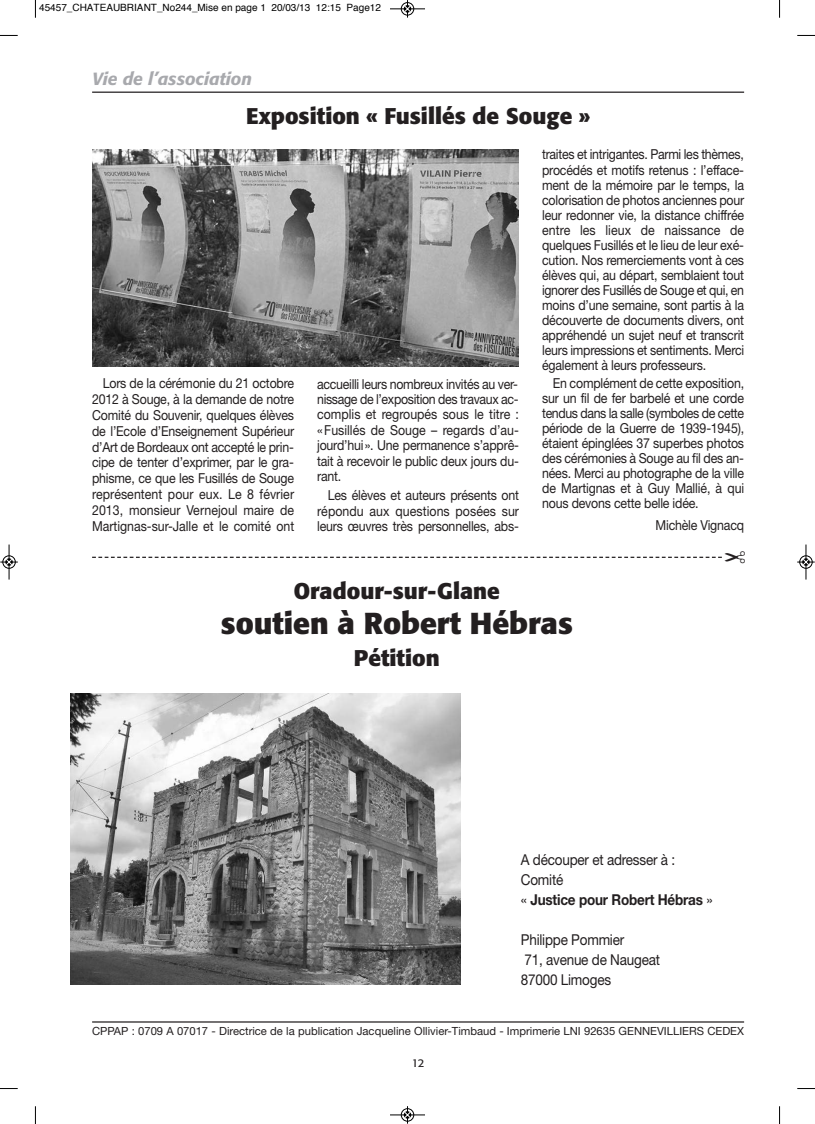
<style>
.page{position:relative;width:815px;height:1124px;background:#fff}
.page>*{position:absolute;margin:0;border:0;box-sizing:border-box;transform-origin:0 0}
.t1{font:700 30px "Formata";color:#231f20}
.t2{font:700 22.5px "Formata";color:#231f20}
.t3{font:italic 500 17.5px "Formata";color:#a8a9ad}
.t4{font:15px/20px "Helvetica Neue";letter-spacing:-.015em;color:#231f20;scale:.9 1}
.t5{font:13.75px/15px "Helvetica Neue";letter-spacing:-.015em;color:#231f20;text-align:justify;scale:.9 1}
.t6{font:11.25px "Helvetica Neue";color:#231f20}
.t7{font:11.25px "Formata";color:#231f20}
.t8{font:10px "Helvetica";color:#000}
.s1{font-weight:700}
</style>
<div class="page">
<hr style="left:92px;top:91px;width:652px;height:2px;background:#231f20">
<hr style="left:92px;top:1021px;width:652px;height:1px;background:#231f20">
<img style="left:92px;top:150px;width:426px;height:216px">
<img style="left:71px;top:693px;width:390px;height:291px">
<svg style="left:35px;top:0;width:1px;height:18px"></svg>
<svg style="left:0;top:35px;width:18px;height:1px"></svg>
<svg style="left:779px;top:0;width:1px;height:18px"></svg>
<svg style="left:797px;top:35px;width:18px;height:1px"></svg>
<svg style="left:35px;top:1106px;width:1px;height:17px"></svg>
<svg style="left:0;top:1088px;width:18px;height:1px"></svg>
<svg style="left:779px;top:1106px;width:1px;height:17px"></svg>
<svg style="left:797px;top:1088px;width:18px;height:1px"></svg>
<div style="left:401px;top:2px;width:13px;height:14px;border:1px solid #fff;border-radius:50%"></div>
<hr style="left:390px;top:9px;width:35px;height:1px;background:#000">
<div style="left:401px;top:2px;width:13px;height:13px;border:1px solid #000;border-radius:50%"></div>
<svg style="left:404px;top:0;width:7px;height:18px"></svg>
<hr style="left:390px;top:1114px;width:35px;height:1px;background:#000">
<div style="left:401px;top:1108px;width:13px;height:13px;border:1px solid #000;border-radius:50%"></div>
<svg style="left:404px;top:1106px;width:7px;height:17px"></svg>
<div style="left:2px;top:555px;width:14px;height:13px;border:1px solid #fff;border-radius:50%"></div>
<hr style="left:9px;top:544px;width:1px;height:35px;background:#000">
<div style="left:3px;top:555px;width:12px;height:13px;border:1px solid #000;border-radius:50%"></div>
<svg style="left:0;top:558px;width:18px;height:7px"></svg>
<div style="left:799px;top:555px;width:14px;height:13px;border:1px solid #fff;border-radius:50%"></div>
<hr style="left:806px;top:544px;width:1px;height:35px;background:#000">
<div style="left:800px;top:555px;width:12px;height:13px;border:1px solid #000;border-radius:50%"></div>
<svg style="left:797px;top:558px;width:18px;height:7px"></svg>
<svg style="left:92px;top:556px;width:630px;height:2px"></svg>
<p class="t8" style="left:39px;top:4px;width:343px">45457_CHATEAUBRIANT_No244_Mise en page 1 20/03/13 12:15 Page12</p>
<p class="t3" style="left:92px;top:71px;width:162px">Vie de l’association</p>
<h2 class="t2" style="left:246px;top:107px;width:345px">Exposition « Fusillés de Souge »</h2>
<p class="t5" style="left:92px;top:377px;width:226px;line-height:15.8px;text-indent:11px">Lors de la cérémonie du 21 octobre 2012 à Souge, à la demande de notre Comité du Souvenir, quelques élèves de l’Ecole d’Enseignement Supérieur d’Art de Bordeaux ont accepté le prin&shy;cipe de tenter d’exprimer, par le gra&shy;phisme, ce que les Fusillés de Souge représentent pour eux. Le 8 février 2013, monsieur Vernejoul maire de Martignas-sur-Jalle et le comité ont</p>
<p class="t5" style="left:317px;top:377px;width:226px;line-height:15.4px">accueilli leurs nombreux invités au ver&shy;nissage de l’exposition des travaux ac&shy;complis et regroupés sous le titre : «Fusillés de Souge – regards d’au&shy;jourd’hui». Une permanence s’apprê&shy;tait à recevoir le public deux jours du&shy;rant.</p>
<p class="t5" style="left:317px;top:489px;width:226px;line-height:15.4px;text-indent:11px">Les élèves et auteurs présents ont répondu aux questions posées sur leurs œuvres très personnelles, abs-</p>
<p class="t5" style="left:542px;top:148px;width:226px">traites et intrigantes. Parmi les thèmes, procédés et motifs retenus : l’efface&shy;ment de la mémoire par le temps, la colorisation de photos anciennes pour leur redonner vie, la distance chiffrée entre les lieux de naissance de quelques Fusillés et le lieu de leur exé&shy;cution. Nos remerciements vont à ces élèves qui, au départ, semblaient tout ignorer des Fusillés de Souge et qui, en moins d’une semaine, sont partis à la découverte de documents divers, ont appréhendé un sujet neuf et transcrit leurs impressions et sentiments. Merci également à leurs professeurs.</p>
<p class="t5" style="left:542px;top:377px;width:226px;text-indent:11px">En complément de cette exposition, sur un fil de fer barbelé et une corde tendus dans la salle (symboles de cette période de la Guerre de 1939-1945), étaient épinglées 37 superbes photos des cérémonies à Souge au fil des an&shy;nées. Merci au photographe de la ville de Martignas et à Guy Mallié, à qui nous devons cette belle idée.</p>
<p class="t5" style="left:656px;top:519px;width:100px">Michèle Vignacq</p>
<h2 class="t2" style="left:294px;top:581px;width:208px">Oradour-sur-Glane</h2>
<h1 class="t1" style="left:221px;top:610px;width:354px">soutien à Robert Hébras</h1>
<h2 class="t2" style="left:354px;top:648px;width:87px">Pétition</h2>
<p class="t4" style="left:521px;top:851px;width:214px">A découper et adresser à :<br>Comité<br>« <span class="s1">Justice pour Robert Hébras</span> »</p>
<p class="t4" style="left:521px;top:931px;width:156px">Philippe Pommier<br>71, avenue de Naugeat<br>87000 Limoges</p>
<p class="t6" style="left:92px;top:1027px;width:653px">CPPAP : 0709 A 07017 - Directrice de la publication Jacqueline Ollivier-Timbaud - Imprimerie LNI 92635 GENNEVILLIERS CEDEX</p>
<p class="t7" style="left:412px;top:1058px;width:14px">12</p>
</div>
